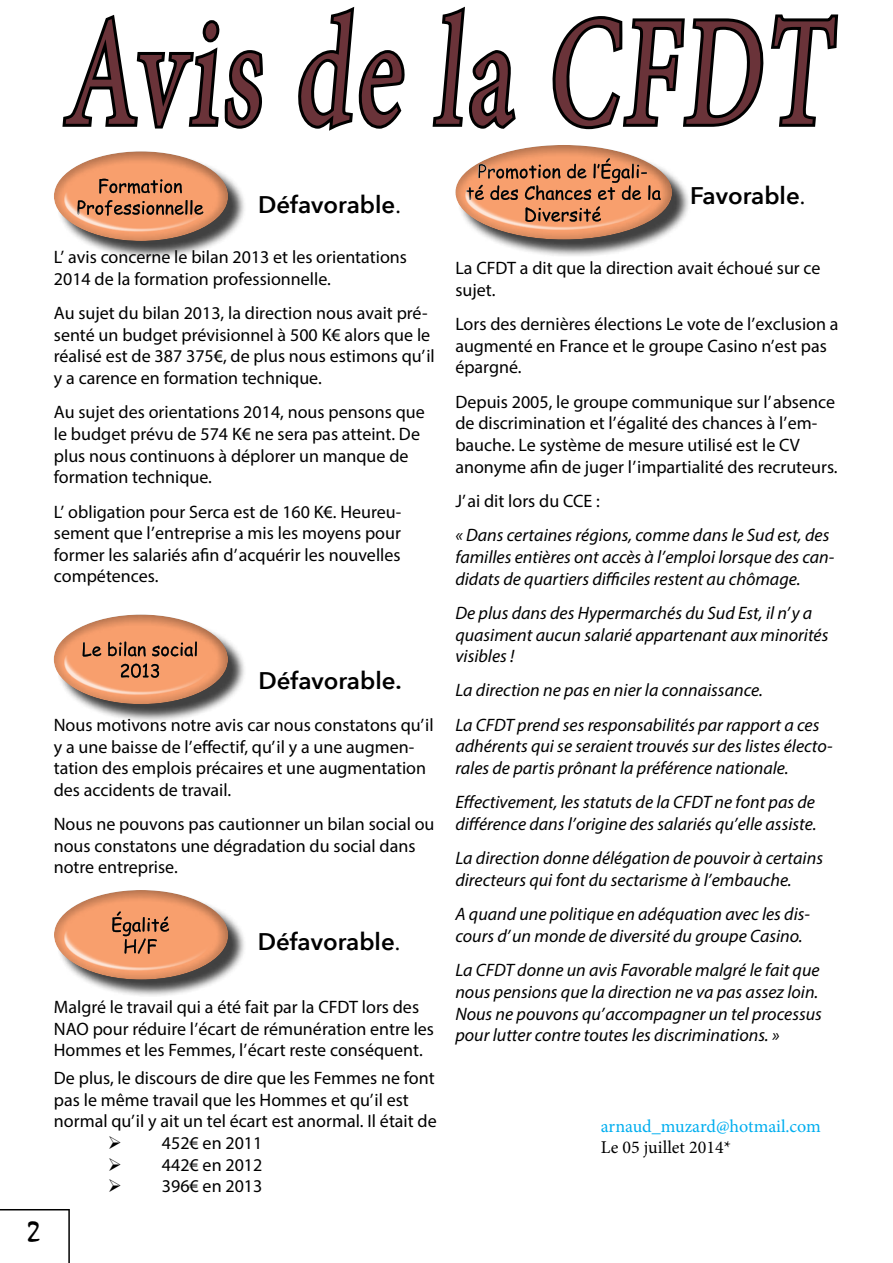
<style>
.page{position:relative;width:893px;height:1263px;background:#fff}
.page>*{position:absolute;margin:0;border:0;box-sizing:border-box;transform-origin:0 0}
.t1{font:157.5px "Minion Pro";color:#6a3339;scale:.67 1}
.t2{font:30px "Mistral";color:#000}
.t3{font:600 24px "Avenir Next";color:#000}
.t4{font:18px/21.6px "Myriad Pro";color:#000}
.t5{font:italic 18px/21.6px "Myriad Pro";color:#000}
.t6{font:18px "Minion Pro";letter-spacing:-.005em;color:#00aeef}
.t7{font:18px "Minion Pro";color:#000}
.s1{font-family:"Minion Pro";font-weight:400}
</style>
<div class="page">
<hr style="left:0;top:1209px;width:69px;height:1px;background:#000">
<hr style="left:68px;top:1209px;width:2px;height:54px;background:#000">
<div style="left:57px;top:154px;width:190px;height:105px;background:#000;opacity:.75"></div>
<div style="left:51px;top:151px;width:177px;height:93px;background:#000;opacity:.75"></div>
<svg style="left:62px;top:15px;width:201px;height:114px"></svg>
<svg style="left:298px;top:7px;width:107px;height:124px"></svg>
<svg style="left:432px;top:6px;width:84px;height:123px"></svg>
<svg style="left:552px;top:14px;width:287px;height:116px"></svg>
<div style="left:57px;top:617px;width:190px;height:106px;background:#000;opacity:.75"></div>
<div style="left:51px;top:614px;width:177px;height:92px;background:#000;opacity:.75"></div>
<div style="left:458px;top:147px;width:233px;height:111px;background:#000;opacity:.75"></div>
<div style="left:453px;top:144px;width:229px;height:98px;background:#000;opacity:.75"></div>
<div style="left:57px;top:892px;width:190px;height:106px;background:#000;opacity:.75"></div>
<div style="left:52px;top:889px;width:177px;height:93px;background:#000;opacity:.75"></div>
<h1 class="t1" style="left:64px;top:-32px;width:1172px">Avis de la CFDT</h1>
<h3 class="t3" style="left:258px;top:184px;width:144px">Défavorable<span class="s1">.</span></h3>
<p class="t4" style="left:54px;top:246px;width:355px">L’ avis concerne le bilan 2013 et les orientations<br>2014 de la formation professionnelle.</p>
<p class="t4" style="left:54px;top:302px;width:382px">Au sujet du bilan 2013, la direction nous avait pré&shy;senté un budget prévisionnel à 500 K€ alors que le réalisé est de 387 375€, de plus nous estimons qu’il y a carence en formation technique.</p>
<p class="t4" style="left:54px;top:401px;width:372px">Au sujet des orientations 2014, nous pensons que le budget prévu de 574 K€ ne sera pas atteint. De plus nous continuons à déplorer un manque de formation technique.</p>
<p class="t4" style="left:54px;top:500px;width:349px;text-align:justify">L’ obligation pour Serca est de 160 K€. Heureu&shy;sement que l’entreprise a mis les moyens pour former les salariés afin d’acquérir les nouvelles compétences.</p>
<h3 class="t3" style="left:258px;top:660px;width:145px">Défavorable.</h3>
<p class="t4" style="left:54px;top:714px;width:381px">Nous motivons notre avis car nous constatons qu’il y a une baisse de l’effectif, qu’il y a une augmen&shy;tation des emplois précaires et une augmentation des accidents de travail.</p>
<p class="t4" style="left:54px;top:813px;width:382px">Nous ne pouvons pas cautionner un bilan social ou nous constatons une dégradation du social dans notre entreprise.</p>
<h3 class="t3" style="left:258px;top:921px;width:144px">Défavorable<span class="s1">.</span></h3>
<h2 class="t2" style="left:28px;top:1213px;width:13px">2</h2>
<p class="t4" style="left:54px;top:996px;width:382px">Malgré le travail qui a été fait par la CFDT lors des<br>NAO pour réduire l’écart de rémunération entre les<br>Hommes et les Femmes, l’écart reste conséquent.</p>
<p class="t4" style="left:54px;top:1067px;width:384px">De plus, le discours de dire que les Femmes ne font pas le même travail que les Hommes et qu’il est normal qu’il y ait un tel écart est anormal. Il était de</p>
<p class="t4" style="left:108px;top:1132px;width:156px">➢ 452€ en 2011</p>
<p class="t4" style="left:108px;top:1153px;width:156px">➢ 442€ en 2012</p>
<p class="t4" style="left:108px;top:1175px;width:156px">➢ 396€ en 2013</p>
<h3 class="t3" style="left:690px;top:175px;width:117px">Favorable<span class="s1">.</span></h3>
<p class="t4" style="left:455px;top:257px;width:367px">La CFDT a dit que la direction avait échoué sur ce sujet.</p>
<p class="t4" style="left:455px;top:313px;width:385px">Lors des dernières élections Le vote de l’exclusion a augmenté en France et le groupe Casino n’est pas épargné.</p>
<p class="t4" style="left:455px;top:391px;width:384px">Depuis 2005, le groupe communique sur l’absence de discrimination et l’égalité des chances à l’em&shy;bauche. Le système de mesure utilisé est le CV anonyme afin de juger l’impartialité des recruteurs.</p>
<p class="t4" style="left:455px;top:490px;width:146px">J’ai dit lors du CCE :</p>
<p class="t5" style="left:455px;top:524px;width:380px">« Dans certaines régions, comme dans le Sud est, des familles entières ont accès à l’emploi lorsque des can&shy;didats de quartiers difficiles restent au chômage.</p>
<p class="t5" style="left:455px;top:602px;width:375px">De plus dans des Hypermarchés du Sud Est, il n’y a quasiment aucun salarié appartenant aux minorités visibles !</p>
<p class="t5" style="left:455px;top:673px;width:366px;line-height:34.3px">La direction ne pas en nier la connaissance.<br>La CFDT prend ses responsabilités par rapport a ces</p>
<p class="t5" style="left:455px;top:735px;width:379px">adhérents qui se seraient trouvés sur des listes électo&shy;rales de partis prônant la préférence nationale.</p>
<p class="t5" style="left:455px;top:791px;width:363px">Effectivement, les statuts de la CFDT ne font pas de différence dans l’origine des salariés qu’elle assiste.</p>
<p class="t5" style="left:455px;top:847px;width:369px">La direction donne délégation de pouvoir à certains directeurs qui font du sectarisme à l’embauche.</p>
<p class="t5" style="left:455px;top:903px;width:356px">A quand une politique en adéquation avec les dis&shy;cours d’un monde de diversité du groupe Casino.</p>
<p class="t5" style="left:455px;top:959px;width:368px">La CFDT donne un avis Favorable malgré le fait que nous pensions que la direction ne va pas assez loin.<br>Nous ne pouvons qu’accompagner un tel processus pour lutter contre toutes les discriminations. »</p>
<p class="t6" style="left:601px;top:1114px;width:222px">arnaud_muzard@hotmail.com</p>
<p class="t7" style="left:601px;top:1135px;width:132px">Le 05 juillet 2014*</p>
</div>
